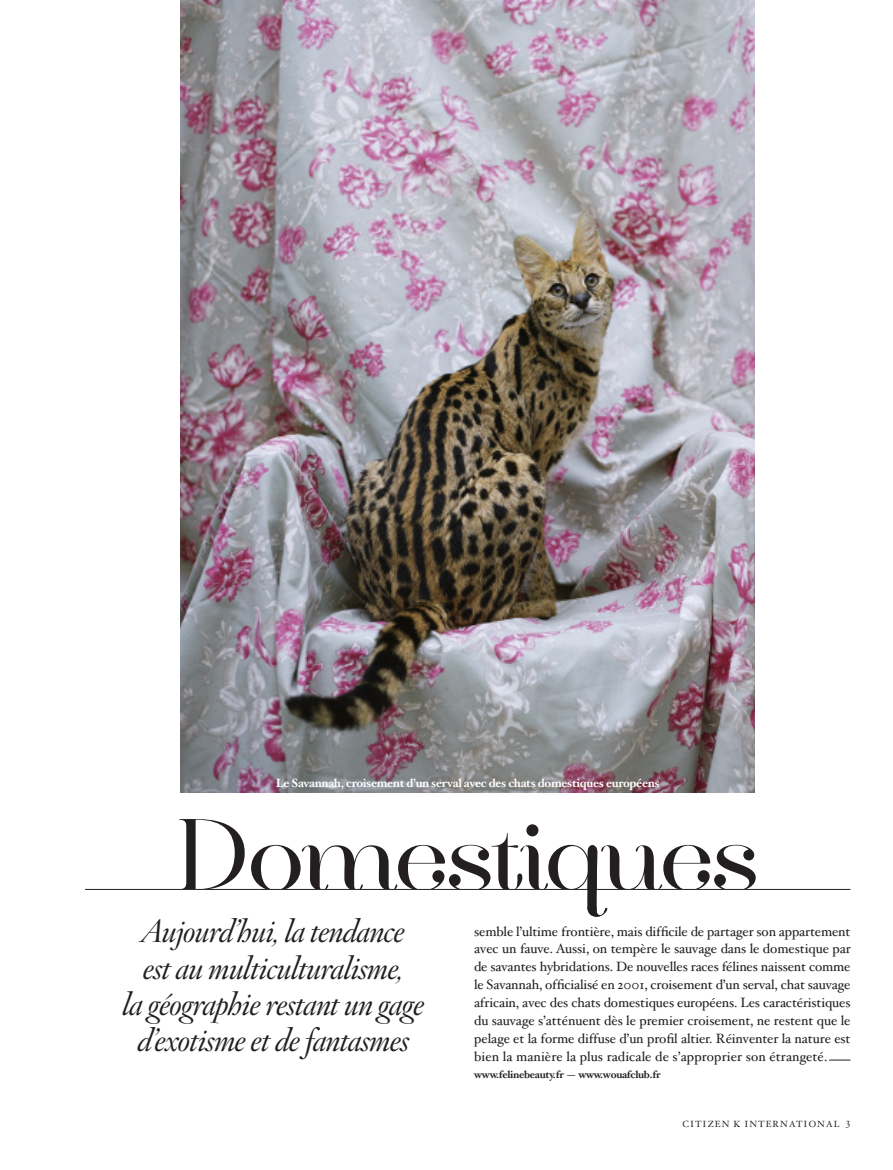
<style>
.page{position:relative;width:893px;height:1170px;background:#fff}
.page>*{position:absolute;margin:0;border:0;box-sizing:border-box;transform-origin:0 0}
.Rédac-Exergue{font:italic 31.5px/36px "Hoefler Titling HTF Lt";letter-spacing:-.025em;color:#231f20;text-align:center}
.Rédac-Texte_courant{font:13.5px/17.9px "Hoefler Text";letter-spacing:.005em;color:#231f20;text-align:justify}
.Rédac-Légendes_align{font:700 12px "Hoefler Text";letter-spacing:-.025em;color:#fff}
.Rédac-Infos_fin_de_t{font:700 10.5px "Hoefler Text";letter-spacing:-.025em;color:#231f20}
.t1{font:9px "Hoefler Text";letter-spacing:.12em;color:#231f20}
.s1{font-family:"Hoefler Text Roman Alt"}
</style>
<div class="page">
<img style="left:181px;top:0;width:574px;height:792px">
<svg style="left:829px;top:1059px;width:21px;height:1px"></svg>
<svg style="left:179px;top:819px;width:577px;height:91px"></svg>
<div style="left:85px;top:889px;width:765px;height:18px;background:#fff"></div>
<hr style="left:85px;top:889px;width:765px;height:1px;background:#231f20">
<svg style="left:587px;top:845px;width:20px;height:71px"></svg>
<p class="Rédac-Légendes_align" style="left:276px;top:775px;width:385px">Le Savannah, croisement d’un serval avec des chats domestiques européens</p>
<p class="Rédac-Exergue" style="left:122px;top:915px;width:303px">Aujourd’hui, la tendance<br>est au multiculturalisme,<br>la géographie restant un gage d’exotisme et de fantasmes</p>
<p class="Rédac-Texte_courant" style="left:474px;top:922px;width:378px">semble l’ultime frontière, mais difficile de partager son appartement avec un fauve. Aussi, on tempère le sauvage dans le domestique par de savantes hybridations. De nouvelles races félines naissent comme le Savannah, officialisé en 2001, croisement d’un serval, chat sauvage africain, avec des chats domestiques européens. Les caractéristiques du sauvage s’atténuent dès le premier croisement, ne restent que le pelage et la forme diffuse d’un profil altier. Réinventer la nature est bien la manière la plus radicale de s’approprier son étrangeté.</p>
<p class="Rédac-Infos_fin_de_t" style="left:474px;top:1068px;width:188px">www.felinebeauty.fr — www.wouafclub.fr</p>
<p class="t1" style="left:682px;top:1118px;width:170px">CITIZEN K INTERNATIONAL <span class="s1">3</span></p>
</div>
